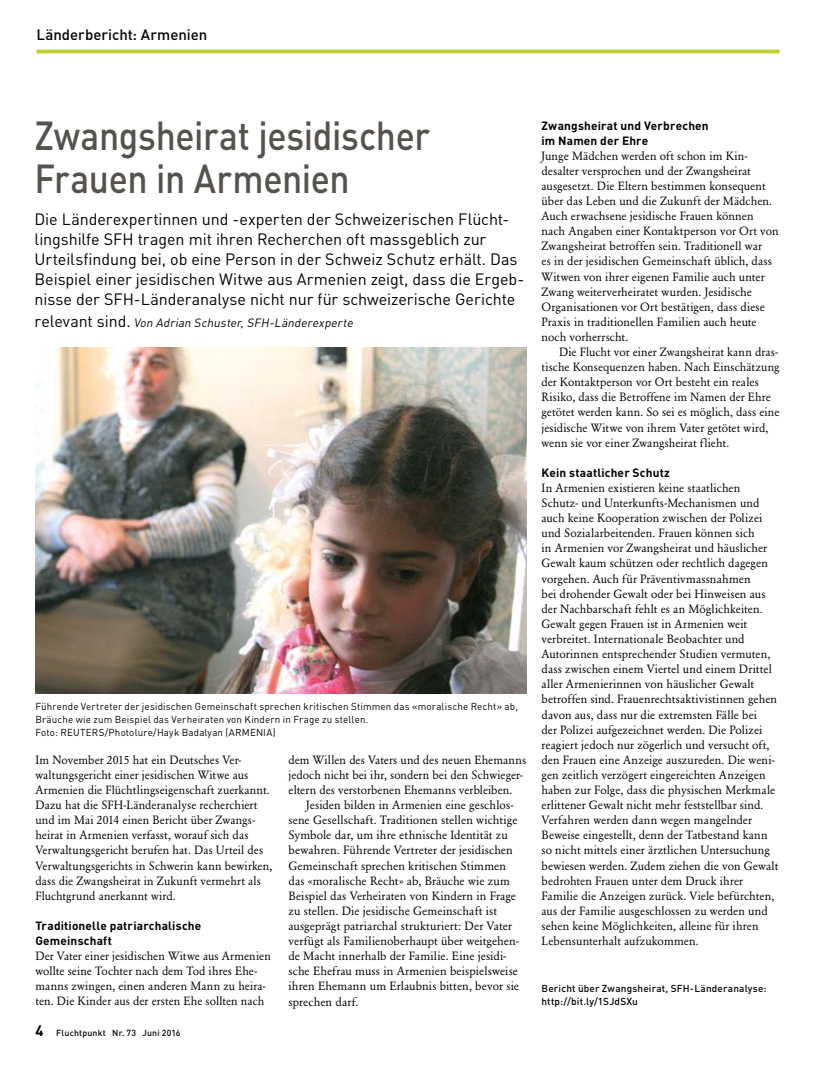
<style>
.page{position:relative;width:815px;height:1081px;background:#fff}
.page>*{position:absolute;margin:0;border:0;box-sizing:border-box;transform-origin:0 0}
.t1{font:500 40px/42.5px "DIN";letter-spacing:-.01em;color:#55524e;scale:.89 1}
.t2{font:16.25px/20px "DIN";letter-spacing:-.005em;color:#000}
.t3{font:500 15px "DIN";letter-spacing:-.005em;color:#000}
.t4{font:11.88px/15.1px "Garamond BE";letter-spacing:.005em;color:#000}
.t5{font:700 11.88px/15.1px "DIN";letter-spacing:.015em;color:#000}
.t6{font:italic 11.88px "DIN";color:#000}
.t7{font:10px/13.1px "DIN";letter-spacing:.015em;color:#000}
.t8{font:500 10px/13.1px "DIN";letter-spacing:.015em;color:#000}
.t9{font:500 8.75px "DIN";letter-spacing:.02em;color:#000}
.s1{font-style:normal;font-size:16.25px}
.s2{font-weight:700;font-size:15px}
</style>
<div class="page">
<hr style="left:37px;top:50px;width:743px;height:3px;background:#bccf2b">
<img style="left:35px;top:347px;width:492px;height:346px">
<p class="t3" style="left:37px;top:25px;width:172px">Länderbericht: Armenien</p>
<h1 class="t1" style="left:35px;top:113px;width:446px">Zwangsheirat jesidischer<br>Frauen in Armenien</h1>
<p class="t2" style="left:35px;top:209px;width:491px">Die Länderexpertinnen und -experten der Schweizerischen Flücht&shy;lingshilfe SFH tragen mit ihren Recherchen oft massgeblich zur Urteilsfindung bei, ob eine Person in der Schweiz Schutz erhält. Das Beispiel einer jesidischen Witwe aus Armenien zeigt, dass die Ergeb&shy;nisse der SFH-Länderanalyse nicht nur für schweizerische Gerichte</p>
<p class="t6" style="left:35px;top:314px;width:322px"><span class="s1">re l eva n t s i n d .</span> Von Adrian Schuster,SFH-Länderexperte</p>
<p class="t7" style="left:35px;top:699px;width:484px">Führende Vertreter der jesidischen Gemeinschaft sprechen kritischen Stimmen das «moralische Recht» ab,<br>Bräuche wie zum Beispiel das Verheiraten von Kindern in Frage zu stellen.<br>Foto: REUTERS/Photolure/Hayk Badalyan (ARMENIA)</p>
<p class="t4" style="left:35px;top:752px;width:238px">Im November 2015 hat ein Deutsches Ver&shy;waltungsgericht einer jesidischen Witwe aus Armenien die Flüchtlingseigenschaft zuerkannt.<br>Dazu hat die SFH-Länderanalyse recherchiert und im Mai 2014 einen Bericht über Zwangs&shy;heirat in Armenien verfasst, worauf sich das Verwaltungsgericht berufen hat. Das Urteil des Verwaltungsgerichts in Schwerin kann bewirken, dass die Zwangsheirat in Zukunft vermehrt als Fluchtgrund anerkannt wird.</p>
<p class="t5" style="left:35px;top:918px;width:167px">Traditionelle patriarchalische<br>Gemeinschaft</p>
<p class="t4" style="left:35px;top:948px;width:237px">Der Vater einer jesidischen Witwe aus Armenien wollte seine Tochter nach dem Tod ihres Ehe&shy;manns zwingen, einen anderen Mann zu heira&shy;ten. Die Kinder aus der ersten Ehe sollten nach</p>
<p class="t9" style="left:35px;top:1027px;width:147px"><span class="s2">4</span> Fluchtpunkt Nr. 73 Juni 2016</p>
<p class="t4" style="left:288px;top:752px;width:239px">dem Willen des Vaters und des neuen Ehemanns jedoch nicht bei ihr, sondern bei den Schwieger&shy;eltern des verstorbenen Ehemanns verbleiben.</p>
<p class="t4" style="left:288px;top:797px;width:232px;text-indent:18px">Jesiden bilden in Armenien eine geschlos&shy;sene Gesellschaft. Traditionen stellen wichtige Symbole dar, um ihre ethnische Identität zu bewahren. Führende Vertreter der jesidischen Gemeinschaft sprechen kritischen Stimmen das «moralische Recht» ab, Bräuche wie zum Beispiel das Verheiraten von Kindern in Frage zu stellen. Die jesidische Gemeinschaft ist ausgeprägt patriarchal strukturiert: Der Vater verfügt als Familienoberhaupt über weitgehen&shy;de Macht innerhalb der Familie. Eine jesidi&shy;sche Ehefrau muss in Armenien beispielsweise ihren Ehemann um Erlaubnis bitten, bevor sie sprechen darf.</p>
<p class="t5" style="left:541px;top:117px;width:169px">Zwangsheirat und Verbrechen im Namen der Ehre</p>
<p class="t4" style="left:541px;top:148px;width:239px">Junge Mädchen werden oft schon im Kin&shy;desalter versprochen und der Zwangsheirat ausgesetzt. Die Eltern bestimmen konsequent über das Leben und die Zukunft der Mädchen.<br>Auch erwachsene jesidische Frauen können nach Angaben einer Kontaktperson vor Ort von Zwangsheirat betroffen sein. Traditionell war<br>es in der jesidischen Gemeinschaft üblich, dass Witwen von ihrer eigenen Familie auch unter Zwang weiterverheiratet wurden. Jesidische Organisationen vor Ort bestätigen, dass diese Praxis in traditionellen Familien auch heute noch vorherrscht.</p>
<p class="t4" style="left:541px;top:344px;width:240px;text-indent:18px">Die Flucht vor einer Zwangsheirat kann dras&shy;tische Konsequenzen haben. Nach Einschätzung der Kontaktperson vor Ort besteht ein reales Risiko, dass die Betroffene im Namen der Ehre getötet werden kann. So sei es möglich, dass eine jesidische Witwe von ihrem Vater getötet wird, wenn sie vor einer Zwangsheirat flieht.</p>
<p class="t5" style="left:541px;top:465px;width:130px">Kein staatlicher Schutz</p>
<p class="t4" style="left:541px;top:480px;width:238px">In Armenien existieren keine staatlichen Schutz- und Unterkunfts-Mechanismen und auch keine Kooperation zwischen der Polizei und Sozialarbeitenden. Frauen können sich<br>in Armenien vor Zwangsheirat und häuslicher Gewalt kaum schützen oder rechtlich dagegen vorgehen. Auch für Präventivmassnahmen<br>bei drohender Gewalt oder bei Hinweisen aus der Nachbarschaft fehlt es an Möglichkeiten.<br>Gewalt gegen Frauen ist in Armenien weit verbreitet. Internationale Beobachter und Autorinnen entsprechender Studien vermuten, dass zwischen einem Viertel und einem Drittel aller Armenierinnen von häuslicher Gewalt betroffen sind. Frauenrechtsaktivistinnen gehen davon aus, dass nur die extremsten Fälle bei<br>der Polizei aufgezeichnet werden. Die Polizei reagiert jedoch nur zögerlich und versucht oft, den Frauen eine Anzeige auszureden. Die weni&shy;gen zeitlich verzögert eingereichten Anzeigen haben zur Folge, dass die physischen Merkmale erlittener Gewalt nicht mehr feststellbar sind.<br>Verfahren werden dann wegen mangelnder Beweise eingestellt, denn der Tatbestand kann so nicht mittels einer ärztlichen Untersuchung bewiesen werden. Zudem ziehen die von Gewalt bedrohten Frauen unter dem Druck ihrer Familie die Anzeigen zurück. Viele befürchten, aus der Familie ausgeschlossen zu werden und sehen keine Möglichkeiten, alleine für ihren Lebensunterhalt aufzukommen.</p>
<p class="t8" style="left:541px;top:981px;width:226px">Bericht über Zwangsheirat, SFH-Länderanalyse: http://bit.ly/1SJdSXu</p>
</div>
